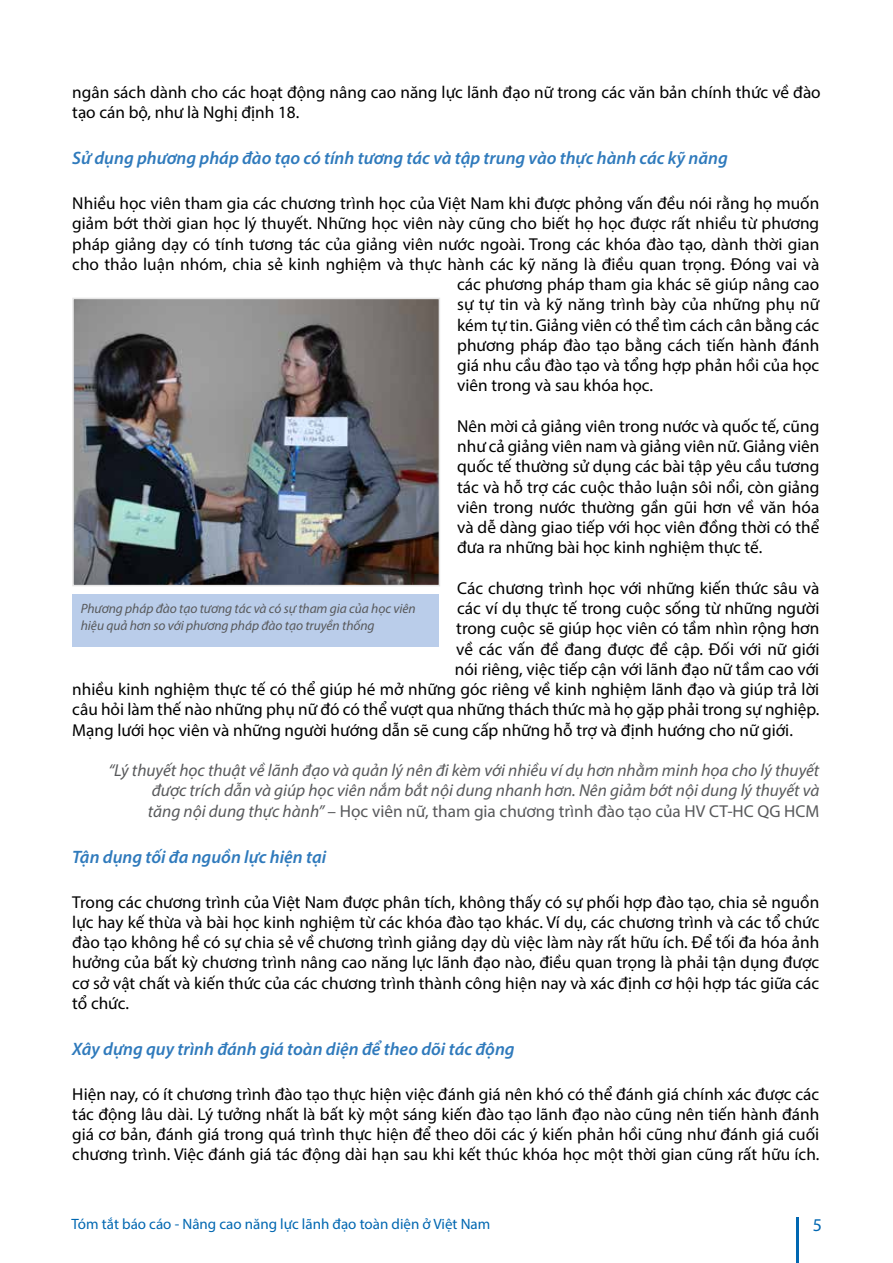
<style>
.page{position:relative;width:893px;height:1263px;background:#fff}
.page>*{position:absolute;margin:0;border:0;box-sizing:border-box;transform-origin:0 0}
.t1{font:italic 600 18px "Myriad Pro";color:#2f7abc}
.t2{font:18px "Myriad Pro";color:#0067b1}
.t3{font:17.25px/20.2px "Myriad Pro";color:#000;text-align:justify}
.t4{font:italic 17.25px/20.2px "Myriad Pro";color:#58595b;text-align:justify}
.t5{font:15px "Myriad Pro";color:#0067b1}
.t6{font:italic 13.5px/16.2px "Myriad Pro";letter-spacing:-.005em;color:#58595b}
.s1{font-style:normal}
</style>
<div class="page">
<hr style="left:796px;top:1217px;width:3px;height:46px;background:#0067b1">
<img style="left:75px;top:301px;width:362px;height:282px">
<div style="left:72px;top:298px;width:368px;height:288px;border:2px solid #e6e6e6"></div>
<div style="left:72px;top:594px;width:367px;height:52px;background:#bacdea"></div>
<p class="t3" style="left:72px;top:82px;width:750px">ngân sách dành cho các hoạt động nâng cao năng lực lãnh đạo nữ trong các văn bản chính thức về đào tạo cán bộ, như là Nghị định 18.</p>
<p class="t1" style="left:72px;top:147px;width:657px">Sử dụng phương pháp đào tạo có tính tương tác và tập trung vào thực hành các kỹ năng</p>
<p class="t3" style="left:72px;top:193px;width:748px">Nhiều học viên tham gia các chương trình học của Việt Nam khi được phỏng vấn đều nói rằng họ muốn</p>
<p class="t3" style="left:72px;top:213px;width:748px">giảm bớt thời gian học lý thuyết. Những học viên này cũng cho biết họ học được rất nhiều từ phương</p>
<p class="t3" style="left:72px;top:233px;width:748px">pháp giảng dạy có tính tương tác của giảng viên nước ngoài. Trong các khóa đào tạo, dành thời gian</p>
<p class="t3" style="left:72px;top:254px;width:748px">cho thảo luận nhóm, chia sẻ kinh nghiệm và thực hành các kỹ năng là điều quan trọng. Đóng vai và</p>
<p class="t3" style="left:457px;top:274px;width:364px">các phương pháp tham gia khác sẽ giúp nâng cao</p>
<p class="t3" style="left:457px;top:294px;width:364px">sự tự tin và kỹ năng trình bày của những phụ nữ</p>
<p class="t3" style="left:457px;top:314px;width:364px">kém tự tin. Giảng viên có thể tìm cách cân bằng các</p>
<p class="t3" style="left:457px;top:335px;width:364px">phương pháp đào tạo bằng cách tiến hành đánh</p>
<p class="t3" style="left:457px;top:355px;width:364px">giá nhu cầu đào tạo và tổng hợp phản hồi của học</p>
<p class="t3" style="left:457px;top:375px;width:197px">viên trong và sau khóa học.</p>
<p class="t3" style="left:457px;top:416px;width:364px">Nên mời cả giảng viên trong nước và quốc tế, cũng như cả giảng viên nam và giảng viên nữ. Giảng viên quốc tế thường sử dụng các bài tập yêu cầu tương tác và hỗ trợ các cuộc thảo luận sôi nổi, còn giảng viên trong nước thường gần gũi hơn về văn hóa và dễ dàng giao tiếp với học viên đồng thời có thể đưa ra những bài học kinh nghiệm thực tế.</p>
<p class="t3" style="left:457px;top:578px;width:364px">Các chương trình học với những kiến thức sâu và</p>
<p class="t3" style="left:457px;top:598px;width:364px">các ví dụ thực tế trong cuộc sống từ những người</p>
<p class="t3" style="left:456px;top:618px;width:365px">trong cuộc sẽ giúp học viên có tầm nhìn rộng hơn</p>
<p class="t3" style="left:456px;top:638px;width:365px">về các vấn đề đang được đề cập. Đối với nữ giới</p>
<p class="t3" style="left:455px;top:659px;width:366px">nói riêng, việc tiếp cận với lãnh đạo nữ tầm cao với</p>
<p class="t3" style="left:72px;top:679px;width:748px">nhiều kinh nghiệm thực tế có thể giúp hé mở những góc riêng về kinh nghiệm lãnh đạo và giúp trả lời</p>
<p class="t3" style="left:72px;top:699px;width:749px">câu hỏi làm thế nào những phụ nữ đó có thể vượt qua những thách thức mà họ gặp phải trong sự nghiệp.</p>
<p class="t3" style="left:72px;top:719px;width:722px">Mạng lưới học viên và những người hướng dẫn sẽ cung cấp những hỗ trợ và định hướng cho nữ giới.</p>
<p class="t4" style="left:148px;top:760px;width:673px;text-indent:-39px">“Lý thuyết học thuật về lãnh đạo và quản lý nên đi kèm với nhiều ví dụ hơn nhằm minh họa cho lý thuyết được trích dẫn và giúp học viên nắm bắt nội dung nhanh hơn. Nên giảm bớt nội dung lý thuyết và tăng nội dung thực hành” <span class="s1">– Học viên nữ, tham gia chương trình đào tạo của HV CT-HC QG HCM</span></p>
<p class="t1" style="left:72px;top:845px;width:255px">Tận dụng tối đa nguồn lực hiện tại</p>
<p class="t3" style="left:72px;top:891px;width:749px">Trong các chương trình của Việt Nam được phân tích, không thấy có sự phối hợp đào tạo, chia sẻ nguồn lực hay kế thừa và bài học kinh nghiệm từ các khóa đào tạo khác. Ví dụ, các chương trình và các tổ chức đào tạo không hề có sự chia sẻ về chương trình giảng dạy dù việc làm này rất hữu ích. Để tối đa hóa ảnh hưởng của bất kỳ chương trình nâng cao năng lực lãnh đạo nào, điều quan trọng là phải tận dụng được cơ sở vật chất và kiến thức của các chương trình thành công hiện nay và xác định cơ hội hợp tác giữa các tổ chức.</p>
<p class="t1" style="left:72px;top:1037px;width:444px">Xây dựng quy trình đánh giá toàn diện để theo dõi tác động</p>
<p class="t3" style="left:72px;top:1083px;width:749px">Hiện nay, có ít chương trình đào tạo thực hiện việc đánh giá nên khó có thể đánh giá chính xác được các tác động lâu dài. Lý tưởng nhất là bất kỳ một sáng kiến đào tạo lãnh đạo nào cũng nên tiến hành đánh giá cơ bản, đánh giá trong quá trình thực hiện để theo dõi các ý kiến phản hồi cũng như đánh giá cuối chương trình. Việc đánh giá tác động dài hạn sau khi kết thúc khóa học một thời gian cũng rất hữu ích.</p>
<p class="t6" style="left:81px;top:601px;width:336px">Phương pháp đào tạo tương tác và có sự tham gia của học viên hiệu quả hơn so với phương pháp đào tạo truyền thống</p>
<p class="t5" style="left:72px;top:1214px;width:420px">Tóm tắt báo cáo - Nâng cao năng lực lãnh đạo toàn diện ở Việt Nam</p>
<p class="t2" style="left:813px;top:1214px;width:11px">5</p>
</div>
